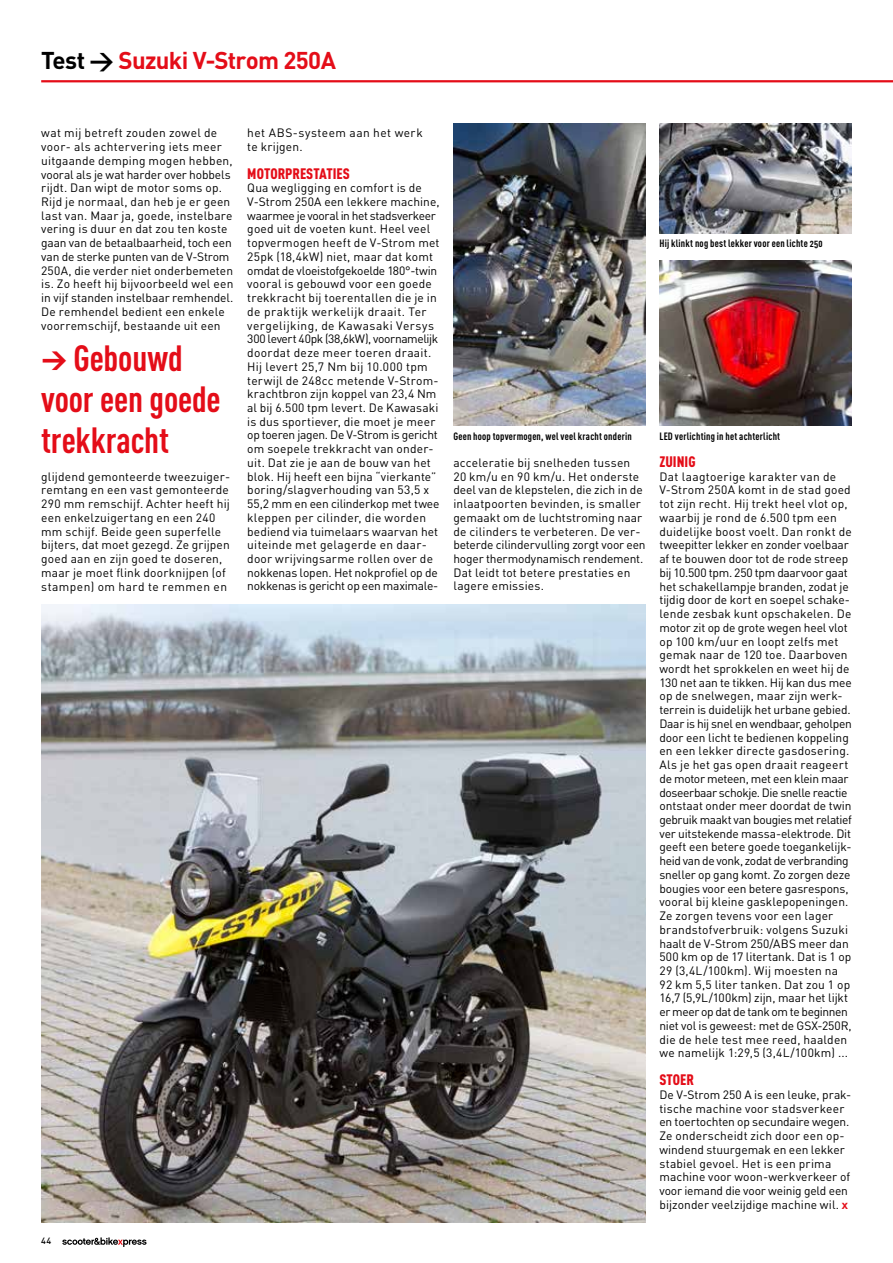
<style>
.page{position:relative;width:893px;height:1263px;background:#fff}
.page>*{position:absolute;margin:0;border:0;box-sizing:border-box;transform-origin:0 0}
.t1{font:36px/41.2px "DIN Cond Bold Alternate";letter-spacing:-.005em;color:#e40d18}
.t2{font:700 24px "DIN Pro";letter-spacing:-.03em;color:#e40d18}
.t3{font:15px "DIN Cond Black Alternate";letter-spacing:.005em;color:#e40d18}
.t4{font:12px/13.8px "DIN Pro";letter-spacing:.01em;color:#000}
.t5{font:12px/13.8px "DIN Pro";letter-spacing:.035em;color:#000}
.t6{font:10.5px "DIN Cond Bold Alternate";letter-spacing:.02em;color:#000}
.t7{font:500 9px "DIN Pro";color:#000}
.s1{color:#000}
.s2{font-family:"Chalet New York Nineteen Sixty";color:#e40d18}
</style>
<div class="page">
<hr style="left:41px;top:80px;width:852px;height:2px;background:#e40d18">
<svg style="left:62px;top:1237px;width:85px;height:10px"></svg>
<img style="left:659px;top:261px;width:193px;height:165px">
<img style="left:453px;top:124px;width:193px;height:302px">
<img style="left:659px;top:124px;width:193px;height:109px">
<img style="left:41px;top:604px;width:605px;height:618px">
<h2 class="t2" style="left:41px;top:44px;width:296px"><span class="s1">Test →</span> Suzuki V-Strom 250A</h2>
<p class="t4" style="left:41px;top:126px;width:194px">wat mij betreft zouden zowel de voor- als achtervering iets meer uitgaande demping mogen hebben, vooral als je wat harder over hobbels rijdt. Dan wipt de motor soms op.<br>Rijd je normaal, dan heb je er geen last van. Maar ja, goede, instelbare vering is duur en dat zou ten koste gaan van de betaalbaarheid, toch een van de sterke punten van de V-Strom 250A, die verder niet onderbemeten is. Zo heeft hij bijvoorbeeld wel een in vijf standen instelbaar remhendel.<br>De remhendel bedient een enkele voorremschijf, bestaande uit een</p>
<h1 class="t1" style="left:41px;top:336px;width:181px">&gt; Gebouwd voor een goede trekkracht</h1>
<p class="t4" style="left:41px;top:469px;width:191px">glijdend gemonteerde tweezuiger&shy;remtang en een vast gemonteerde<br>290 mm remschijf. Achter heeft hij een enkelzuigertang en een 240 mm schijf. Beide geen superfelle bijters, dat moet gezegd. Ze grijpen goed aan en zijn goed te doseren, maar je moet flink doorknijpen (of stampen) om hard te remmen en</p>
<p class="t7" style="left:41px;top:1235px;width:12px">44</p>
<p class="t5" style="left:247px;top:125px;width:177px">het ABS-systeem aan het werk te krijgen.</p>
<p class="t3" style="left:247px;top:164px;width:104px">MOTORPRESTATIES</p>
<p class="t4" style="left:247px;top:181px;width:194px">Qua wegligging en comfort is de V-Strom 250A een lekkere machine, waarmee je vooral in het stadsverkeer goed uit de voeten kunt. Heel veel topvermogen heeft de V-Strom met 25pk (18,4kW) niet, maar dat komt omdat de vloeistofgekoelde 180°-twin vooral is gebouwd voor een goede trekkracht bij toerentallen die je in de praktijk werkelijk draait. Ter vergelijking, de Kawasaki Versys 300 levert 40pk (38,6kW), voornamelijk doordat deze meer toeren draait.<br>Hij levert 25,7 Nm bij 10.000 tpm terwijl de 248cc metende V-Strom&shy;krachtbron zijn koppel van 23,4 Nm al bij 6.500 tpm levert. De Kawasaki is dus sportiever, die moet je meer op toeren jagen. De V-Strom is gericht om soepele trekkracht van onder&shy;uit. Dat zie je aan de bouw van het blok. Hij heeft een bijna “vierkante” boring/slagverhouding van 53,5 x 55,2 mm en een cilinderkop met twee kleppen per cilinder, die worden bediend via tuimelaars waarvan het uiteinde met gelagerde en daar&shy;door wrijvingsarme rollen over de nokkenas lopen. Het nokprofiel op de nokkenas is gericht op een maximale-</p>
<p class="t6" style="left:659px;top:237px;width:165px">Hij klinkt nog best lekker voor een lichte 250</p>
<p class="t6" style="left:453px;top:429px;width:180px">Geen hoop topvermogen, wel veel kracht onderin</p>
<p class="t6" style="left:659px;top:429px;width:122px">LED verlichting in het achterlicht</p>
<p class="t4" style="left:453px;top:455px;width:194px">acceleratie bij snelheden tussen 20 km/u en 90 km/u. Het onderste deel van de klepstelen, die zich in de inlaatpoorten bevinden, is smaller gemaakt om de luchtstroming naar de cilinders te verbeteren. De ver&shy;beterde cilindervulling zorgt voor een hoger thermodynamisch rendement.<br>Dat leidt tot betere prestaties en lagere emissies.</p>
<p class="t3" style="left:659px;top:452px;width:38px">ZUINIG</p>
<p class="t4" style="left:659px;top:469px;width:194px">Dat laagtoerige karakter van de V-Strom 250A komt in de stad goed tot zijn recht. Hij trekt heel vlot op, waarbij je rond de 6.500 tpm een duidelijke boost voelt. Dan ronkt de tweepitter lekker en zonder voelbaar af te bouwen door tot de rode streep bij 10.500 tpm. 250 tpm daarvoor gaat het schakellampje branden, zodat je tijdig door de kort en soepel schake&shy;lende zesbak kunt opschakelen. De motor zit op de grote wegen heel vlot op 100 km/uur en loopt zelfs met gemak naar de 120 toe. Daarboven wordt het sprokkelen en weet hij de 130 net aan te tikken. Hij kan dus mee op de snelwegen, maar zijn werk&shy;terrein is duidelijk het urbane gebied.<br>Daar is hij snel en wendbaar, geholpen door een licht te bedienen koppeling en een lekker directe gasdosering.<br>Als je het gas open draait reageert de motor meteen, met een klein maar doseerbaar schokje. Die snelle reactie ontstaat onder meer doordat de twin gebruik maakt van bougies met relatief ver uitstekende massa-elektrode. Dit geeft een betere goede toegankelijk&shy;heid van de vonk, zodat de verbranding sneller op gang komt. Zo zorgen deze bougies voor een betere gasrespons, vooral bij kleine gasklepopeningen.<br>Ze zorgen tevens voor een lager brandstofverbruik: volgens Suzuki haalt de V-Strom 250/ABS meer dan 500 km op de 17 litertank. Dat is 1 op 29 (3,4L/100km). Wij moesten na 92 km 5,5 liter tanken. Dat zou 1 op 16,7 (5,9L/100km) zijn, maar het lijkt er meer op dat de tank om te beginnen niet vol is geweest: met de GSX-250R, die de hele test mee reed, haalden we namelijk 1:29,5 (3,4L/100km) ...</p>
<p class="t3" style="left:659px;top:1070px;width:36px">STOER</p>
<p class="t4" style="left:659px;top:1087px;width:193px">De V-Strom 250 A is een leuke, prak&shy;tische machine voor stadsverkeer en toertochten op secundaire wegen.<br>Ze onderscheidt zich door een op&shy;windend stuurgemak en een lekker stabiel gevoel. Het is een prima machine voor woon-werkverkeer of voor iemand die voor weinig geld een bijzonder veelzijdige machine wil. <span class="s2">x</span></p>
</div>
